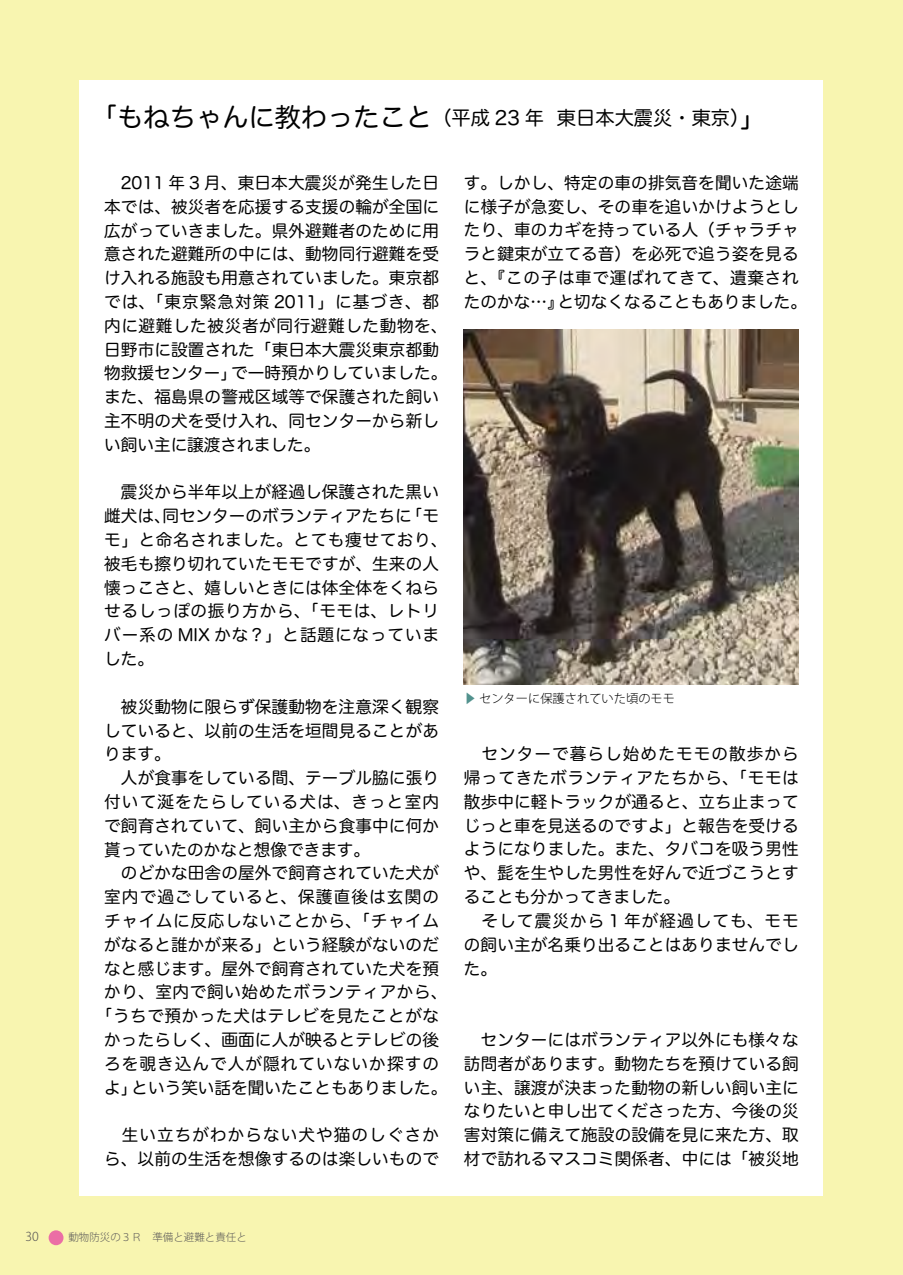
<style>
.page{position:relative;width:903px;height:1275px;background:#f8f5b0}
.page>*{position:absolute;margin:0;border:0;box-sizing:border-box;transform-origin:0 0}
.t1{font:19.25px "Hira Maru Pro W4";color:#000}
.t2{font:16.62px/23.8px "Hira Maru Pro W4";letter-spacing:.01em;color:#000}
.t3{font:16.62px/23.8px "Hira Maru Pro W4";letter-spacing:.035em;color:#000}
.t4{font:16.62px "Hira Maru Pro W4";letter-spacing:.065em;color:#000}
.t5{font:16.62px "Hira Maru Pro W4";letter-spacing:.04em;color:#000}
.t6{font:300 12.25px "Koz Go Pro";color:#000}
.t7{font:300 12.25px "Koz Go Pro";color:#595757}
.t8{font:300 10.5px "Koz Go Pro";color:#595757}
.s1{font-size:26.25px}
.s2{color:#52928e}
</style>
<div class="page">
<div style="left:80px;top:80px;width:743px;height:1115px;background:#fff"></div>
<div style="left:49px;top:1230px;width:14px;height:15px;background:#eb6ea5;border-radius:50%"></div>
<img style="left:464px;top:330px;width:335px;height:355px">
<p class="t1" style="left:91px;top:101px;width:676px"><span class="s1">「もねちゃんに教わったこと</span>（平成 23 年 東日本大震災・東京）<span class="s1">」</span></p>
<p class="t2" style="left:104px;top:170px;width:345px">　2011 年 3 月、東日本大震災が発生した日本では、被災者を応援する支援の輪が全国に広がっていきました。県外避難者のために用意された避難所の中には、動物同行避難を受け入れる施設も用意されていました。東京都では、「東京緊急対策 2011」に基づき、都内に避難した被災者が同行避難した動物を、日野市に設置された「東日本大震災東京都動物救援センター」で一時預かりしていました。また、福島県の警戒区域等で保護された飼い主不明の犬を受け入れ、同センターから新しい飼い主に譲渡されました。</p>
<p class="t2" style="left:104px;top:479px;width:345px">　震災から半年以上が経過し保護された黒い雌犬は、同センターのボランティアたちに「モモ」と命名されました。とても痩せており、被毛も擦り切れていたモモですが、生来の人懐っこさと、嬉しいときには体全体をくねらせるしっぽの振り方から、「モモは、レトリバー系の MIX かな？」と話題になっていました。</p>
<p class="t2" style="left:104px;top:693px;width:336px">　被災動物に限らず保護動物を注意深く観察</p>
<p class="t2" style="left:104px;top:717px;width:336px">していると、以前の生活を垣間見ることがあ</p>
<p class="t2" style="left:104px;top:741px;width:68px">ります。</p>
<p class="t2" style="left:104px;top:765px;width:336px">　人が食事をしている間、テーブル脇に張り</p>
<p class="t4" style="left:104px;top:787px;width:336px">付いて涎をたらしている犬は、きっと室内</p>
<p class="t2" style="left:104px;top:813px;width:336px">で飼育されていて、飼い主から食事中に何か</p>
<p class="t2" style="left:104px;top:836px;width:268px">貰っていたのかなと想像できます。</p>
<p class="t2" style="left:104px;top:860px;width:336px">　のどかな田舎の屋外で飼育されていた犬が</p>
<p class="t4" style="left:104px;top:882px;width:336px">室内で過ごしていると、保護直後は玄関の</p>
<p class="t5" style="left:104px;top:906px;width:336px">チャイムに反応しないことから、「チャイム</p>
<p class="t2" style="left:104px;top:932px;width:336px">がなると誰かが来る」という経験がないのだ</p>
<p class="t2" style="left:104px;top:955px;width:336px">なと感じます。屋外で飼育されていた犬を預</p>
<p class="t5" style="left:104px;top:978px;width:345px">かり、室内で飼い始めたボランティアから、</p>
<p class="t3" style="left:96px;top:1003px;width:345px">「うちで預かった犬はテレビを見たことがな</p>
<p class="t2" style="left:104px;top:1027px;width:336px">かったらしく、画面に人が映るとテレビの後</p>
<p class="t4" style="left:104px;top:1049px;width:336px">ろを覗き込んで人が隠れていないか探すの</p>
<p class="t2" style="left:104px;top:1074px;width:345px">よ」という笑い話を聞いたこともありました。</p>
<p class="t3" style="left:104px;top:1122px;width:336px">　生い立ちがわからない犬や猫のしぐさから、以前の生活を想像するのは楽しいもので</p>
<p class="t2" style="left:464px;top:170px;width:345px">す。しかし、特定の車の排気音を聞いた途端に様子が急変し、その車を追いかけようとしたり、車のカギを持っている人（チャラチャラと鍵束が立てる音）を必死で追う姿を見ると、『この子は車で運ばれてきて、遺棄されたのかな…』と切なくなることもありました。</p>
<p class="t6" style="left:464px;top:690px;width:213px"><span class="s2">▶</span> センターに保護されていた頃のモモ</p>
<p class="t2" style="left:464px;top:741px;width:336px">　センターで暮らし始めたモモの散歩から帰ってきたボランティアたちから、「モモは散歩中に軽トラックが通ると、立ち止まってじっと車を見送るのですよ」と報告を受けるようになりました。また、タバコを吸う男性や、髭を生やした男性を好んで近づこうとすることも分かってきました。<br>　そして震災から 1 年が経過しても、モモの飼い主が名乗り出ることはありませんでした。</p>
<p class="t2" style="left:464px;top:1027px;width:336px;text-align:justify">　センターにはボランティア以外にも様々な訪問者があります。動物たちを預けている飼い主、譲渡が決まった動物の新しい飼い主になりたいと申し出てくださった方、今後の災害対策に備えて施設の設備を見に来た方、取材で訪れるマスコミ関係者、中には「被災地</p>
<p class="t7" style="left:25px;top:1229px;width:15px">30</p>
<p class="t8" style="left:68px;top:1230px;width:180px">動物防災の３Ｒ　準備と避難と責任と</p>
</div>
